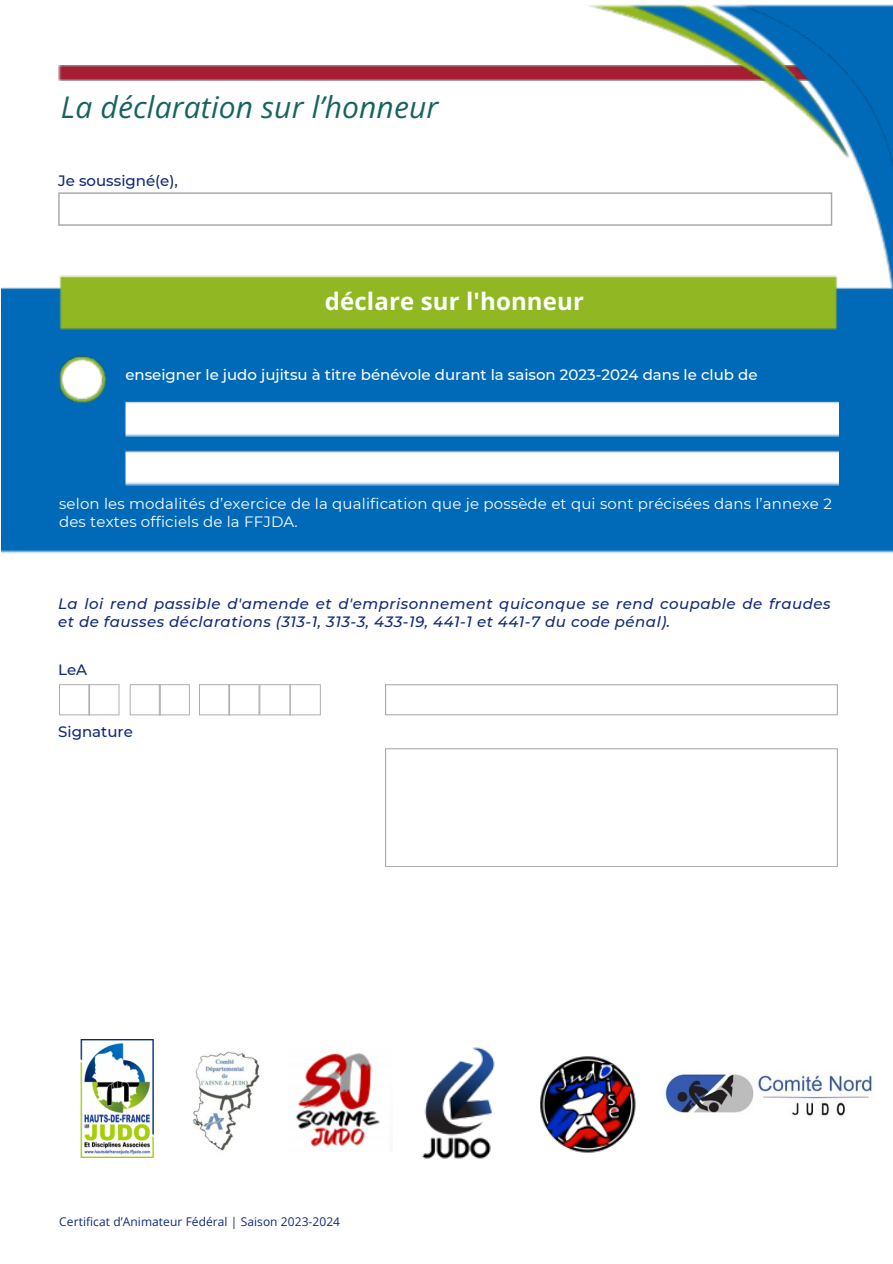
<style>
.page{position:relative;width:893px;height:1264px;background:#fff}
.page>*{position:absolute;margin:0;border:0;box-sizing:border-box;transform-origin:0 0}
.t1{font:italic 30px "Open Sans";letter-spacing:.005em;color:#16645f}
.t2{font:700 24px "Open Sans";letter-spacing:.005em;color:#fff}
.t3{font:italic 500 15px/18px "Montserrat";letter-spacing:.035em;color:#11297a}
.t4{font:15px/18px "Montserrat";letter-spacing:.01em;color:#fff}
.t5{font:500 15px "Montserrat";color:#fff}
.t6{font:500 15px "Montserrat";color:#11297a}
.t7{font:12px "Open Sans";letter-spacing:.005em;color:#11297a}
</style>
<div class="page">
<img style="left:58px;top:66px;width:522px;height:15px">
<img style="left:580px;top:4px;width:45px;height:77px">
<img style="left:832px;top:174px;width:60px;height:114px">
<img style="left:849px;top:4px;width:43px;height:170px">
<img style="left:625px;top:4px;width:224px;height:154px">
<svg style="left:58px;top:192px;width:774px;height:34px"></svg>
<svg style="left:59px;top:684px;width:21px;height:32px"></svg>
<svg style="left:80px;top:684px;width:40px;height:32px"></svg>
<svg style="left:129px;top:684px;width:21px;height:32px"></svg>
<svg style="left:150px;top:684px;width:40px;height:32px"></svg>
<svg style="left:199px;top:684px;width:22px;height:32px"></svg>
<svg style="left:221px;top:684px;width:30px;height:32px"></svg>
<svg style="left:251px;top:684px;width:31px;height:32px"></svg>
<svg style="left:282px;top:684px;width:39px;height:32px"></svg>
<div style="left:1px;top:288px;width:891px;height:266px;background:#016ab8"></div>
<img style="left:60px;top:355px;width:46px;height:49px">
<img style="left:60px;top:274px;width:777px;height:55px">
<img style="left:124px;top:400px;width:714px;height:36px">
<img style="left:124px;top:450px;width:714px;height:36px">
<svg style="left:385px;top:684px;width:452px;height:31px"></svg>
<svg style="left:385px;top:748px;width:452px;height:119px"></svg>
<img style="left:665px;top:1071px;width:207px;height:45px">
<img style="left:540px;top:1056px;width:96px;height:97px">
<img style="left:296px;top:1053px;width:84px;height:94px">
<img style="left:193px;top:1051px;width:67px;height:100px">
<img style="left:422px;top:1047px;width:73px;height:112px">
<img style="left:80px;top:1039px;width:74px;height:118px">
<p class="t1" style="left:61px;top:86px;width:379px">La déclaration sur l’honneur</p>
<p class="t6" style="left:58px;top:171px;width:121px">Je soussigné(e),</p>
<p class="t2" style="left:325px;top:284px;width:261px">déclare sur l'honneur</p>
<p class="t5" style="left:125px;top:365px;width:633px">enseigner le judo jujitsu à titre bénévole durant la saison 2023-2024 dans le club de</p>
<p class="t4" style="left:59px;top:494px;width:774px">selon les modalités d’exercice de la qualification que je possède et qui sont précisées dans l’annexe 2 des textes officiels de la FFJDA.</p>
<p class="t3" style="left:58px;top:594px;width:773px">La loi rend passible d'amende et d'emprisonnement quiconque se rend coupable de fraudes et de fausses déclarations (313-1, 313-3, 433-19, 441-1 et 441-7 du code pénal).</p>
<p class="t6" style="left:58px;top:660px;width:31px">LeA</p>
<p class="t6" style="left:58px;top:722px;width:76px">Signature</p>
<p class="t7" style="left:59px;top:1212px;width:282px">Certificat d’Animateur Fédéral | Saison 2023-2024</p>
</div>
